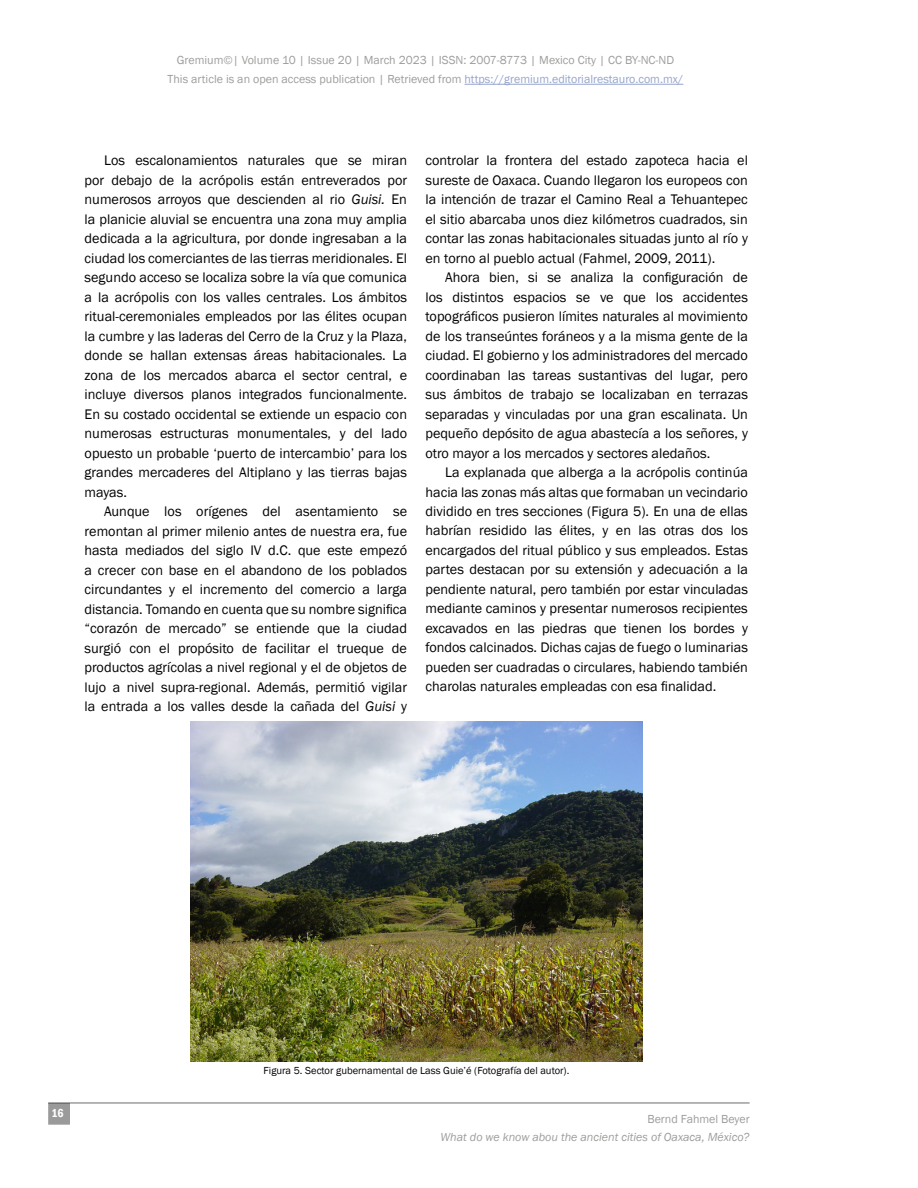
<style>
.page{position:relative;width:918px;height:1188px;background:#fff}
.page>*{position:absolute;margin:0;border:0;box-sizing:border-box;transform-origin:0 0}
.t1{font:14.25px/19.5px "Franklin Gothic";color:#000;text-align:justify}
.t2{font:12px/19.5px "Franklin Gothic";color:#9d9d9c;text-align:center}
.t3{font:italic 12px "Franklin Gothic";color:#9d9d9c}
.t4{font:600 condensed 12px "Franklin Gothic";color:#fff}
.t5{font:10.5px "Franklin Gothic";color:#000}
.s1{color:#95a4cd}
.s2{font-style:italic}
</style>
<div class="page">
<hr style="left:465px;top:84px;width:218px;height:1px;background:#95a4cd">
<hr style="left:48px;top:1102px;width:702px;height:2px;background:#9d9d9c">
<div style="left:49px;top:1104px;width:20px;height:20px;background:#9a9a9a"></div>
<img style="left:190px;top:722px;width:453px;height:339px">
<p class="t2" style="left:168px;top:50px;width:517px">Gremium©| Volume 10 | Issue 20 | March 2023 | ISSN: 2007-8773 | Mexico City | CC BY-NC-ND<br>This article is an open access publication | Retrieved from <span class="s1">https://gremium.editorialrestauro.com.mx/</span></p>
<p class="t1" style="left:85px;top:151px;width:324px;text-indent:20px">Los escalonamientos naturales que se miran por debajo de la acrópolis están entreverados por numerosos arroyos que descienden al rio <span class="s2">Guisi.</span> En la planicie aluvial se encuentra una zona muy amplia dedicada a la agricultura, por donde ingresaban a la ciudad los comerciantes de las tierras meridionales. El segundo acceso se localiza sobre la vía que comunica a la acrópolis con los valles centrales. Los ámbitos ritual-ceremoniales empleados por las élites ocupan la cumbre y las laderas del Cerro de la Cruz y la Plaza, donde se hallan extensas áreas habitacionales. La zona de los mercados abarca el sector central, e incluye diversos planos integrados funcionalmente.<br>En su costado occidental se extiende un espacio con numerosas estructuras monumentales, y del lado opuesto un probable ‘puerto de intercambio’ para los grandes mercaderes del Altiplano y las tierras bajas mayas.</p>
<p class="t1" style="left:85px;top:502px;width:324px;text-indent:20px">Aunque los orígenes del asentamiento se remontan al primer milenio antes de nuestra era, fue hasta mediados del siglo IV d.C. que este empezó a crecer con base en el abandono de los poblados circundantes y el incremento del comercio a larga distancia. Tomando en cuenta que su nombre significa “corazón de mercado” se entiende que la ciudad surgió con el propósito de facilitar el trueque de productos agrícolas a nivel regional y el de objetos de lujo a nivel supra-regional. Además, permitió vigilar la entrada a los valles desde la cañada del <span class="s2">Guisi</span> y</p>
<p class="t1" style="left:425px;top:151px;width:324px">controlar la frontera del estado zapoteca hacia el sureste de Oaxaca. Cuando llegaron los europeos con la intención de trazar el Camino Real a Tehuantepec el sitio abarcaba unos diez kilómetros cuadrados, sin contar las zonas habitacionales situadas junto al río y en torno al pueblo actual (Fahmel, 2009, 2011).</p>
<p class="t1" style="left:425px;top:268px;width:324px;text-indent:20px">Ahora bien, si se analiza la configuración de los distintos espacios se ve que los accidentes topográficos pusieron límites naturales al movimiento de los transeúntes foráneos y a la misma gente de la ciudad. El gobierno y los administradores del mercado coordinaban las tareas sustantivas del lugar, pero sus ámbitos de trabajo se localizaban en terrazas separadas y vinculadas por una gran escalinata. Un pequeño depósito de agua abastecía a los señores, y otro mayor a los mercados y sectores aledaños.</p>
<p class="t1" style="left:425px;top:463px;width:324px;text-indent:20px">La explanada que alberga a la acrópolis continúa hacia las zonas más altas que formaban un vecindario dividido en tres secciones (Figura 5). En una de ellas habrían residido las élites, y en las otras dos los encargados del ritual público y sus empleados. Estas partes destacan por su extensión y adecuación a la pendiente natural, pero también por estar vinculadas mediante caminos y presentar numerosos recipientes excavados en las piedras que tienen los bordes y fondos calcinados. Dichas cajas de fuego o luminarias pueden ser cuadradas o circulares, habiendo también charolas naturales empleadas con esa finalidad.</p>
<p class="t4" style="left:52px;top:1105px;width:13px">16</p>
<p class="t5" style="left:264px;top:1064px;width:307px">Figura 5. Sector gubernamental de Lass Guie’é (Fotografía del autor).</p>
<p class="t2" style="left:647px;top:1110px;width:104px">Bernd Fahmel Beyer</p>
<p class="t3" style="left:441px;top:1130px;width:311px">What do we know abou the ancient cities of Oaxaca, México?</p>
</div>
